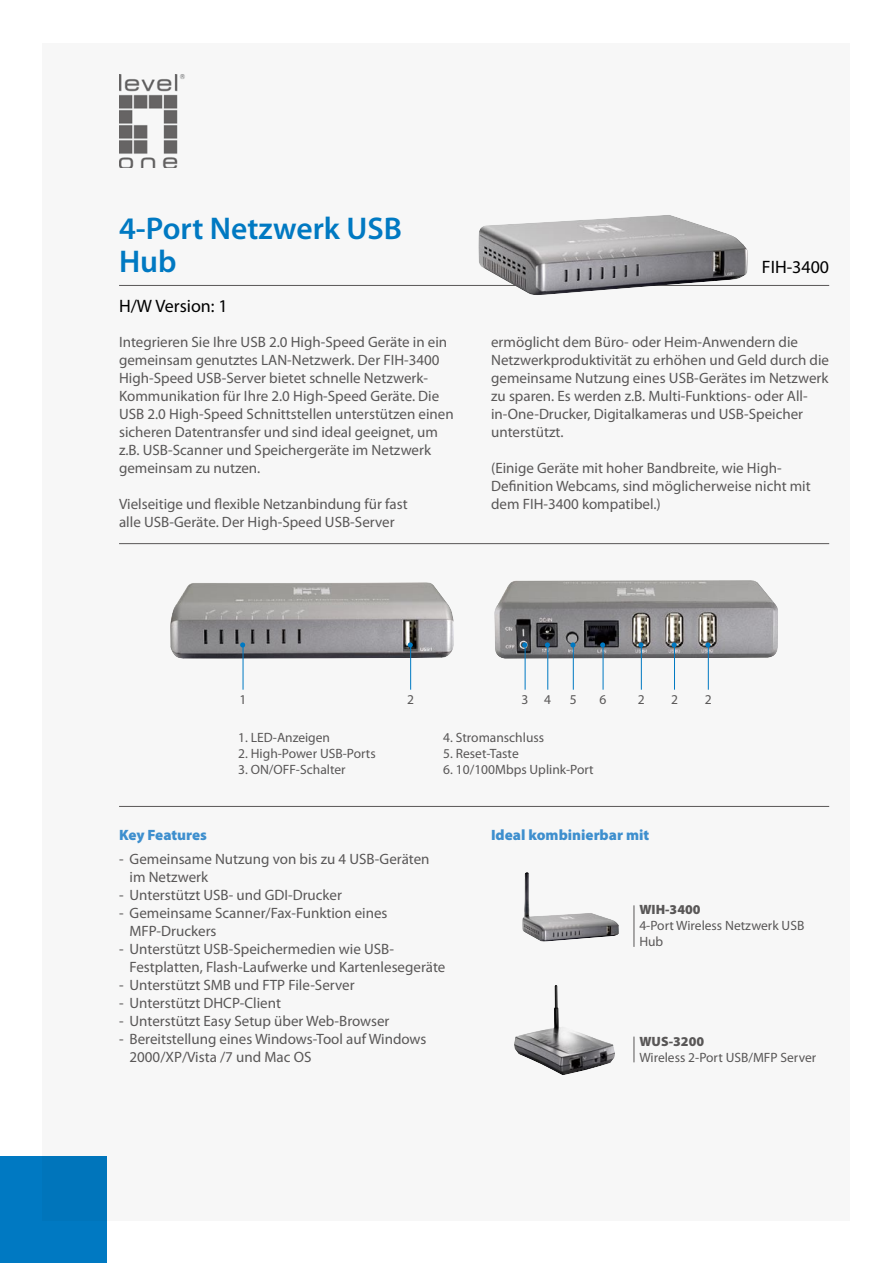
<style>
.page{position:relative;width:893px;height:1263px;background:#fff}
.page>*{position:absolute;margin:0;border:0;box-sizing:border-box;transform-origin:0 0}
.t1{font:600 31.5px/33px "Myriad Pro";color:#0079c2}
.t2{font:18px "Myriad Pro";color:#000}
.t3{font:15px/18px "Myriad Pro";color:#595757}
.t4{font:900 15px "Myriad Pro";color:#3e8fce}
.t5{font:13.5px/16.2px "Myriad Pro";color:#595757}
.t6{font:900 13.5px "Myriad Pro";color:#595757}
</style>
<div class="page">
<div style="left:43px;top:43px;width:807px;height:1177px;background:#f7f7f7"></div>
<div style="left:0;top:1157px;width:106px;height:106px;background:#0079c2"></div>
<img style="left:119px;top:74px;width:66px;height:94px">
<hr style="left:119px;top:285px;width:710px;height:1px;background:#595757">
<img style="left:170px;top:582px;width:284px;height:77px">
<img style="left:494px;top:580px;width:284px;height:79px">
<hr style="left:119px;top:543px;width:710px;height:1px;background:#595757">
<hr style="left:119px;top:806px;width:710px;height:1px;background:#595757">
<svg style="left:634px;top:1036px;width:1px;height:26px"></svg>
<hr style="left:243px;top:646px;width:1px;height:44px;background:#0079c2">
<svg style="left:240px;top:642px;width:5px;height:5px"></svg>
<hr style="left:634px;top:905px;width:1px;height:42px;background:#595757">
<img style="left:514px;top:985px;width:101px;height:90px">
<img style="left:478px;top:215px;width:270px;height:80px">
<hr style="left:410px;top:646px;width:1px;height:44px;background:#0079c2">
<svg style="left:408px;top:642px;width:5px;height:5px"></svg>
<hr style="left:525px;top:646px;width:1px;height:44px;background:#0079c2">
<svg style="left:522px;top:642px;width:5px;height:5px"></svg>
<hr style="left:547px;top:646px;width:1px;height:44px;background:#0079c2">
<svg style="left:545px;top:642px;width:5px;height:5px"></svg>
<hr style="left:573px;top:646px;width:1px;height:44px;background:#0079c2">
<svg style="left:570px;top:642px;width:5px;height:5px"></svg>
<hr style="left:603px;top:646px;width:1px;height:44px;background:#0079c2">
<svg style="left:600px;top:642px;width:5px;height:5px"></svg>
<hr style="left:641px;top:646px;width:1px;height:44px;background:#0079c2">
<svg style="left:638px;top:642px;width:5px;height:5px"></svg>
<hr style="left:674px;top:646px;width:1px;height:44px;background:#0079c2">
<svg style="left:672px;top:642px;width:5px;height:5px"></svg>
<hr style="left:708px;top:646px;width:1px;height:44px;background:#0079c2">
<svg style="left:705px;top:642px;width:5px;height:5px"></svg>
<img style="left:522px;top:872px;width:97px;height:70px">
<h1 class="t1" style="left:119px;top:211px;width:284px">4-Port Netzwerk USB<br>Hub</h1>
<p class="t2" style="left:119px;top:295px;width:110px">H/W Version: 1</p>
<p class="t3" style="left:119px;top:332px;width:336px">Integrieren Sie Ihre USB 2.0 High-Speed Geräte in ein gemeinsam genutztes LAN-Netzwerk. Der FIH-3400<br>High-Speed USB-Server bietet schnelle Netzwerk-Kommunikation für Ihre 2.0 High-Speed Geräte. Die USB 2.0 High-Speed Schnittstellen unterstützen einen sicheren Datentransfer und sind ideal geeignet, um z.B. USB-Scanner und Speichergeräte im Netzwerk gemeinsam zu nutzen.</p>
<p class="t3" style="left:119px;top:494px;width:290px">Vielseitige und flexible Netzanbindung für fast alle USB-Geräte. Der High-Speed USB-Server</p>
<p class="t2" style="left:762px;top:256px;width:69px">FIH-3400</p>
<p class="t3" style="left:491px;top:332px;width:339px">ermöglicht dem Büro- oder Heim-Anwendern die Netzwerkproduktivität zu erhöhen und Geld durch die gemeinsame Nutzung eines USB-Gerätes im Netzwerk zu sparen. Es werden z.B. Multi-Funktions- oder All&shy;in-One-Drucker, Digitalkameras und USB-Speicher unterstützt.</p>
<p class="t3" style="left:491px;top:458px;width:321px">(Einige Geräte mit hoher Bandbreite, wie High-<br>Definition Webcams, sind möglicherweise nicht mit dem FIH-3400 kompatibel.)</p>
<p class="t5" style="left:240px;top:691px;width:8px">1</p>
<p class="t5" style="left:238px;top:729px;width:93px">1. LED-Anzeigen</p>
<p class="t5" style="left:238px;top:745px;width:139px">2. High-Power USB-Ports</p>
<p class="t5" style="left:238px;top:761px;width:109px">3. ON/OFF-Schalter</p>
<p class="t5" style="left:407px;top:691px;width:8px">2</p>
<p class="t5" style="left:522px;top:691px;width:31px">3 4</p>
<p class="t5" style="left:570px;top:691px;width:8px">5</p>
<p class="t5" style="left:600px;top:691px;width:8px">6</p>
<p class="t5" style="left:638px;top:691px;width:8px">2</p>
<p class="t5" style="left:671px;top:691px;width:8px">2</p>
<p class="t5" style="left:705px;top:691px;width:8px">2</p>
<p class="t5" style="left:443px;top:729px;width:102px">4. Stromanschluss</p>
<p class="t5" style="left:443px;top:745px;width:77px">5. Reset-Taste</p>
<p class="t5" style="left:443px;top:761px;width:152px">6. 10/100Mbps Uplink-Port</p>
<p class="t4" style="left:119px;top:825px;width:89px">Key Features</p>
<p class="t3" style="left:130px;top:850px;width:302px;text-indent:-10px">- Gemeinsame Nutzung von bis zu 4 USB-Geräten im Netzwerk</p>
<p class="t3" style="left:119px;top:886px;width:224px">- Unterstützt USB- und GDI-Drucker</p>
<p class="t3" style="left:130px;top:904px;width:259px;text-indent:-10px">- Gemeinsame Scanner/Fax-Funktion eines<br>MFP-Druckers</p>
<p class="t3" style="left:130px;top:940px;width:317px;text-indent:-10px">- Unterstützt USB-Speichermedien wie USB-<br>Festplatten, Flash-Laufwerke und Kartenlesegeräte</p>
<p class="t3" style="left:119px;top:976px;width:237px">- Unterstützt SMB und FTP File-Server</p>
<p class="t3" style="left:119px;top:994px;width:163px">- Unterstützt DHCP-Client</p>
<p class="t3" style="left:119px;top:1012px;width:272px">- Unterstützt Easy Setup über Web-Browser</p>
<p class="t3" style="left:130px;top:1030px;width:298px;text-indent:-10px">- Bereitstellung eines Windows-Tool auf Windows<br>2000/XP/Vista /7 und Mac OS</p>
<p class="t4" style="left:491px;top:825px;width:160px">Ideal kombinierbar mit</p>
<p class="t6" style="left:639px;top:900px;width:63px">WIH-3400</p>
<p class="t5" style="left:639px;top:917px;width:166px">4-Port Wireless Netzwerk USB<br>Hub</p>
<p class="t6" style="left:639px;top:1032px;width:66px">WUS-3200</p>
<p class="t5" style="left:639px;top:1049px;width:178px">Wireless 2-Port USB/MFP Server</p>
</div>
